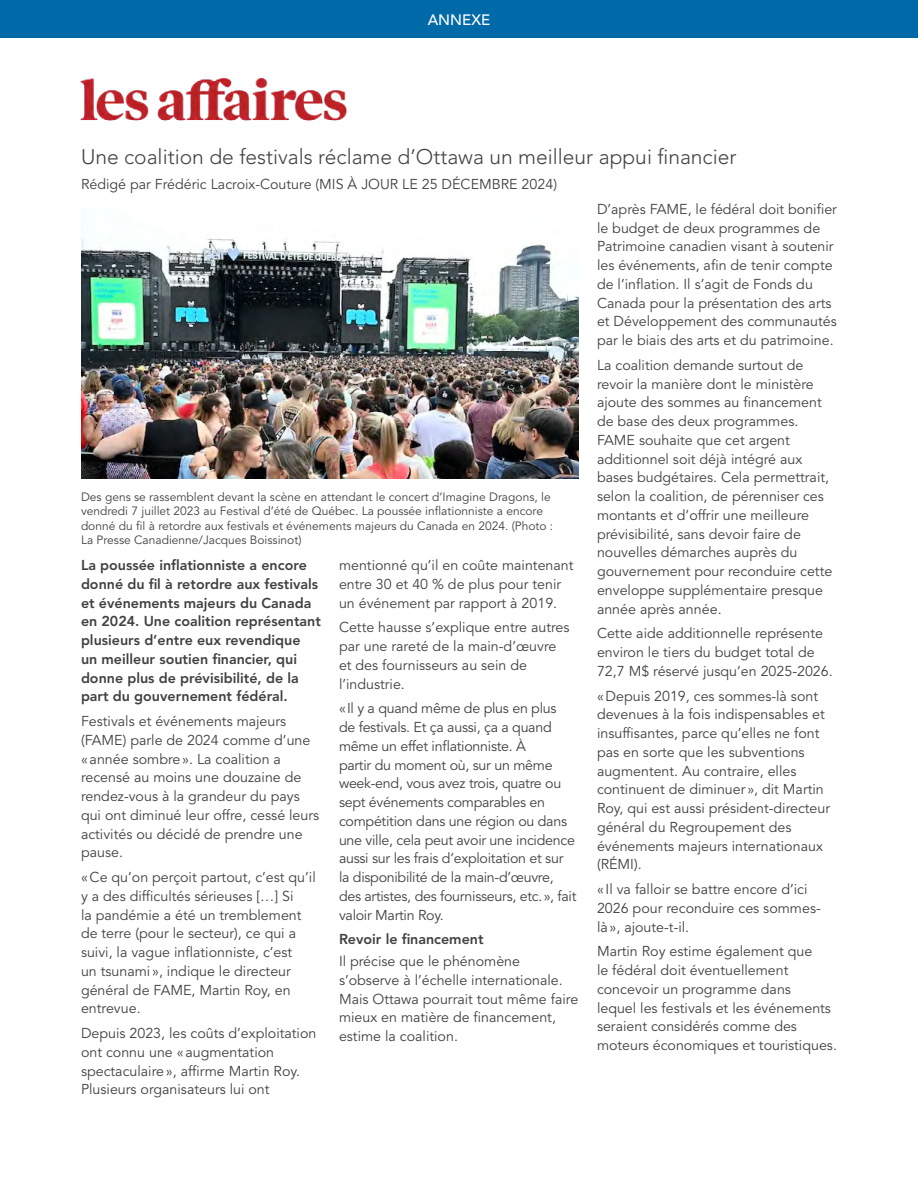
<style>
.page{position:relative;width:918px;height:1188px;background:#fff}
.page>*{position:absolute;margin:0;border:0;box-sizing:border-box;transform-origin:0 0}
.Titres{font:300 21px "Avenir LT Std";color:#414140}
.Texte{font:500 15px "Avenir LT Std";color:#fff}
.Texte-2{font:14.25px/18.8px "Avenir LT Std";color:#414140}
.Texte-3{font:14.25px/18.8px "Avenir LT Std";letter-spacing:-.02em;color:#414140}
.Texte-4{font:800 14.25px/18.8px "Avenir LT Std";color:#414140}
.Texte-5{font:12px/14.4px "Avenir LT Std";color:#414140}
</style>
<div class="page">
<div style="left:0;top:0;width:918px;height:38px;background:#0069a7"></div>
<img style="left:81px;top:209px;width:498px;height:270px">
<img style="left:80px;top:78px;width:267px;height:43px">
<p class="Texte" style="left:428px;top:11px;width:64px">ANNEXE</p>
<p class="Titres" style="left:81px;top:145px;width:657px">Une coalition de festivals réclame d’Ottawa un meilleur appui financier</p>
<p class="Texte-2" style="left:81px;top:175px;width:478px">Rédigé par Frédéric Lacroix-Couture (MIS À JOUR LE 25 DÉCEMBRE 2024)</p>
<p class="Texte-5" style="left:81px;top:490px;width:474px">Des gens se rassemblent devant la scène en attendant le concert d’Imagine Dragons, le vendredi 7 juillet 2023 au Festival d’été de Québec. La poussée inflationniste a encore donné du fil à retordre aux festivals et événements majeurs du Canada en 2024. (Photo :<br>La Presse Canadienne/Jacques Boissinot)</p>
<p class="Texte-4" style="left:81px;top:556px;width:241px">La poussée inflationniste a encore donné du fil à retordre aux festivals et événements majeurs du Canada en 2024. Une coalition représentant plusieurs d’entre eux revendique<br>un meilleur soutien financier, qui donne plus de prévisibilité, de la part du gouvernement fédéral.</p>
<p class="Texte-2" style="left:81px;top:712px;width:240px">Festivals et événements majeurs (FAME) parle de 2024 comme d’une «année sombre». La coalition a recensé au moins une douzaine de rendez-vous à la grandeur du pays qui ont diminué leur offre, cessé leurs activités ou décidé de prendre une pause.</p>
<p class="Texte-2" style="left:81px;top:868px;width:236px">«Ce qu’on perçoit partout, c’est qu’il y a des difficultés sérieuses […] Si<br>la pandémie a été un tremblement de terre (pour le secteur), ce qui a suivi, la vague inflationniste, c’est<br>un tsunami », indique le directeur général de FAME, Martin Roy, en entrevue.</p>
<p class="Texte-2" style="left:81px;top:1024px;width:237px">Depuis 2023, les coûts d’exploitation ont connu une «augmentation spectaculaire», affirme Martin Roy.<br>Plusieurs organisateurs lui ont</p>
<p class="Texte-2" style="left:339px;top:556px;width:236px">mentionné qu’il en coûte maintenant entre 30 et 40 % de plus pour tenir un événement par rapport à 2019.</p>
<p class="Texte-2" style="left:339px;top:619px;width:232px">Cette hausse s’explique entre autres par une rareté de la main-d’œuvre et des fournisseurs au sein de l’industrie.</p>
<p class="Texte-3" style="left:339px;top:700px;width:239px">«Il y a quand même de plus en plus<br>de festivals. Et ça aussi, ça a quand même un effet inflationniste. À<br>partir du moment où, sur un même week-end, vous avez trois, quatre ou sept événements comparables en compétition dans une région ou dans une ville, cela peut avoir une incidence aussi sur les frais d’exploitation et sur la disponibilité de la main-d’œuvre, des artistes, des fournisseurs, etc.», fait valoir Martin Roy.</p>
<p class="Texte-4" style="left:339px;top:930px;width:146px">Revoir le financement</p>
<p class="Texte-2" style="left:339px;top:952px;width:241px">Il précise que le phénomène s’observe à l’échelle internationale.<br>Mais Ottawa pourrait tout même faire mieux en matière de financement, estime la coalition.</p>
<p class="Texte-2" style="left:597px;top:200px;width:241px">D’après FAME, le fédéral doit bonifier le budget de deux programmes de Patrimoine canadien visant à soutenir les événements, afin de tenir compte de l’inflation. Il s’agit de Fonds du Canada pour la présentation des arts et Développement des communautés par le biais des arts et du patrimoine.</p>
<p class="Texte-2" style="left:597px;top:356px;width:237px">La coalition demande surtout de revoir la manière dont le ministère ajoute des sommes au financement de base des deux programmes.<br>FAME souhaite que cet argent additionnel soit déjà intégré aux bases budgétaires. Cela permettrait, selon la coalition, de pérenniser ces montants et d’offrir une meilleure prévisibilité, sans devoir faire de nouvelles démarches auprès du gouvernement pour reconduire cette enveloppe supplémentaire presque année après année.</p>
<p class="Texte-2" style="left:597px;top:625px;width:237px">Cette aide additionnelle représente environ le tiers du budget total de<br>72,7 M$ réservé jusqu’en 2025-2026.</p>
<p class="Texte-2" style="left:597px;top:687px;width:235px">«Depuis 2019, ces sommes-là sont devenues à la fois indispensables et insuffisantes, parce qu’elles ne font pas en sorte que les subventions augmentent. Au contraire, elles continuent de diminuer », dit Martin<br>Roy, qui est aussi président-directeur général du Regroupement des événements majeurs internationaux (RÉMI).</p>
<p class="Texte-2" style="left:597px;top:880px;width:225px">« Il va falloir se battre encore d’ici<br>2026 pour reconduire ces sommes&shy;là», ajoute-t-il.</p>
<p class="Texte-2" style="left:597px;top:943px;width:242px">Martin Roy estime également que<br>le fédéral doit éventuellement concevoir un programme dans<br>lequel les festivals et les événements seraient considérés comme des moteurs économiques et touristiques.</p>
</div>
